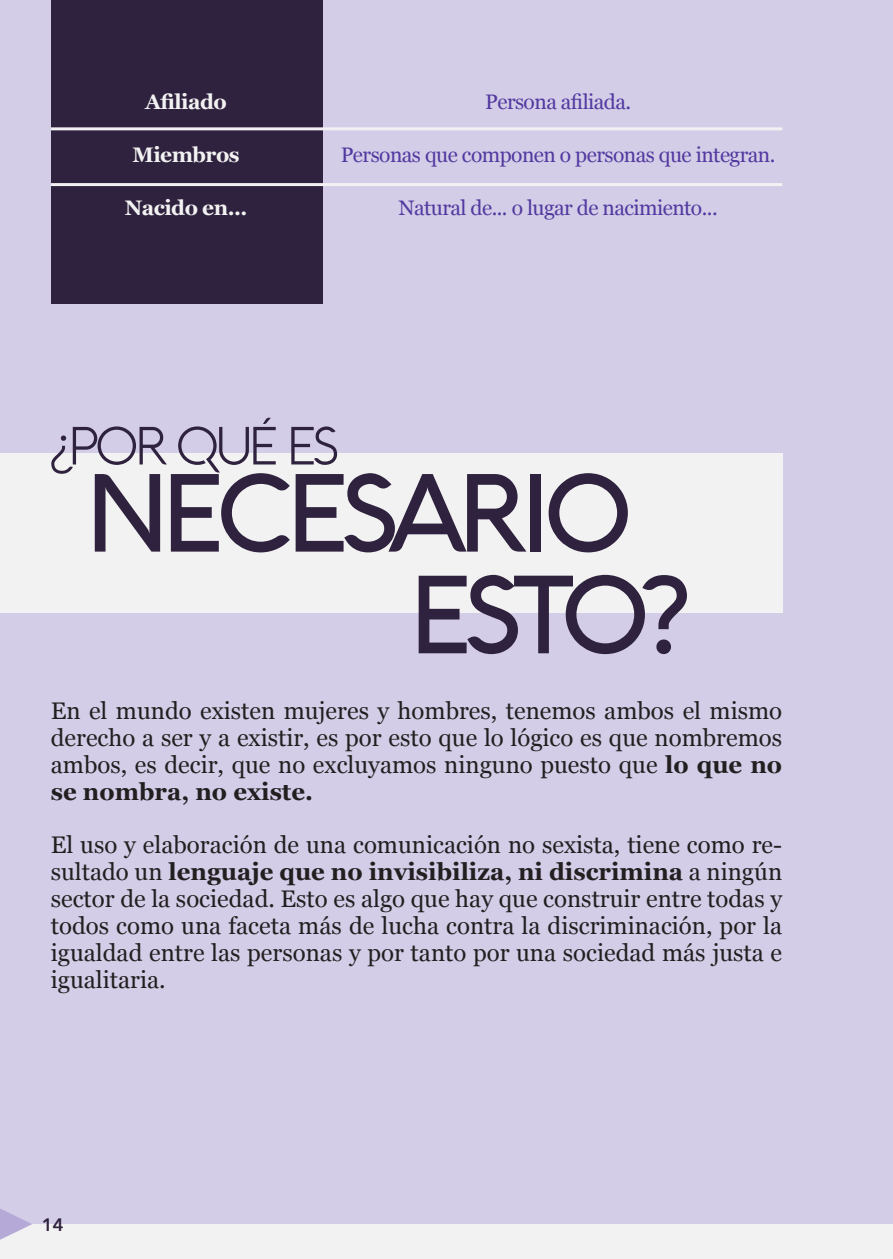
<style>
.page{position:relative;width:893px;height:1259px;background:#d3cde7}
.page>*{position:absolute;margin:0;border:0;box-sizing:border-box;transform-origin:0 0}
.t1{font:500 108.3px/101.7px "Aquawax";letter-spacing:-.075em;color:#2f223e}
.t2{font:300 52.5px "Aquawax";letter-spacing:-.075em;color:#2f223e}
.Estilo_de_párrafo_1{font:24px/27px "Georgia";color:#231f20;text-align:justify}
.Estilo_de_párrafo_1-2{font:21px "Georgia";letter-spacing:-.025em;color:#5239a0}
.Estilo_de_párrafo_1-3{font:700 21px "Georgia";letter-spacing:-.025em;color:#f2f2f2}
.t3{font:600 18px "Avenir Next";color:#2f223e}
.s1{font-weight:700}
</style>
<div class="page">
<div style="left:0;top:1224px;width:893px;height:35px;background:#f2f2f2"></div>
<svg style="left:0;top:1208px;width:32px;height:32px"></svg>
<div style="left:51px;top:0;width:271px;height:303px;background:#2f223e"></div>
<hr style="left:51px;top:127px;width:731px;height:3px;background:#f2f2f2">
<hr style="left:51px;top:183px;width:731px;height:3px;background:#f2f2f2">
<div style="left:0;top:453px;width:782px;height:159px;background:#f2f2f2"></div>
<p class="Estilo_de_párrafo_1-3" style="left:145px;top:86px;width:83px">Afiliado</p>
<p class="Estilo_de_párrafo_1-3" style="left:132px;top:139px;width:109px">Miembros</p>
<p class="Estilo_de_párrafo_1-3" style="left:125px;top:191px;width:124px">Nacido en...</p>
<p class="Estilo_de_párrafo_1-2" style="left:485px;top:87px;width:148px">Persona afiliada.</p>
<p class="Estilo_de_párrafo_1-2" style="left:341px;top:139px;width:436px">Personas que componen o personas que integran.</p>
<p class="Estilo_de_párrafo_1-2" style="left:398px;top:192px;width:321px">Natural de... o lugar de nacimiento...</p>
<p class="t2" style="left:51px;top:415px;width:289px">¿POR QUÉ ES</p>
<p class="t1" style="left:409px;top:462px;width:281px;text-indent:-324px">NECESARIO<br>ESTO?</p>
<p class="Estilo_de_párrafo_1" style="left:51px;top:696px;width:733px">En el mundo existen mujeres y hombres, tenemos ambos el mismo derecho a ser y a existir, es por esto que lo lógico es que nombremos ambos, es decir, que no excluyamos ninguno puesto que <span class="s1">lo que no se nombra, no existe.</span></p>
<p class="Estilo_de_párrafo_1" style="left:51px;top:830px;width:733px">El uso y elaboración de una comunicación no sexista, tiene como re&shy;sultado un <span class="s1">lenguaje que no invisibiliza, ni discrimina</span> a ningún sector de la sociedad. Esto es algo que hay que construir entre todas y todos como una faceta más de lucha contra la discriminación, por la igualdad entre las personas y por tanto por una sociedad más justa e igualitaria.</p>
<p class="t3" style="left:42px;top:1209px;width:23px">14</p>
</div>
